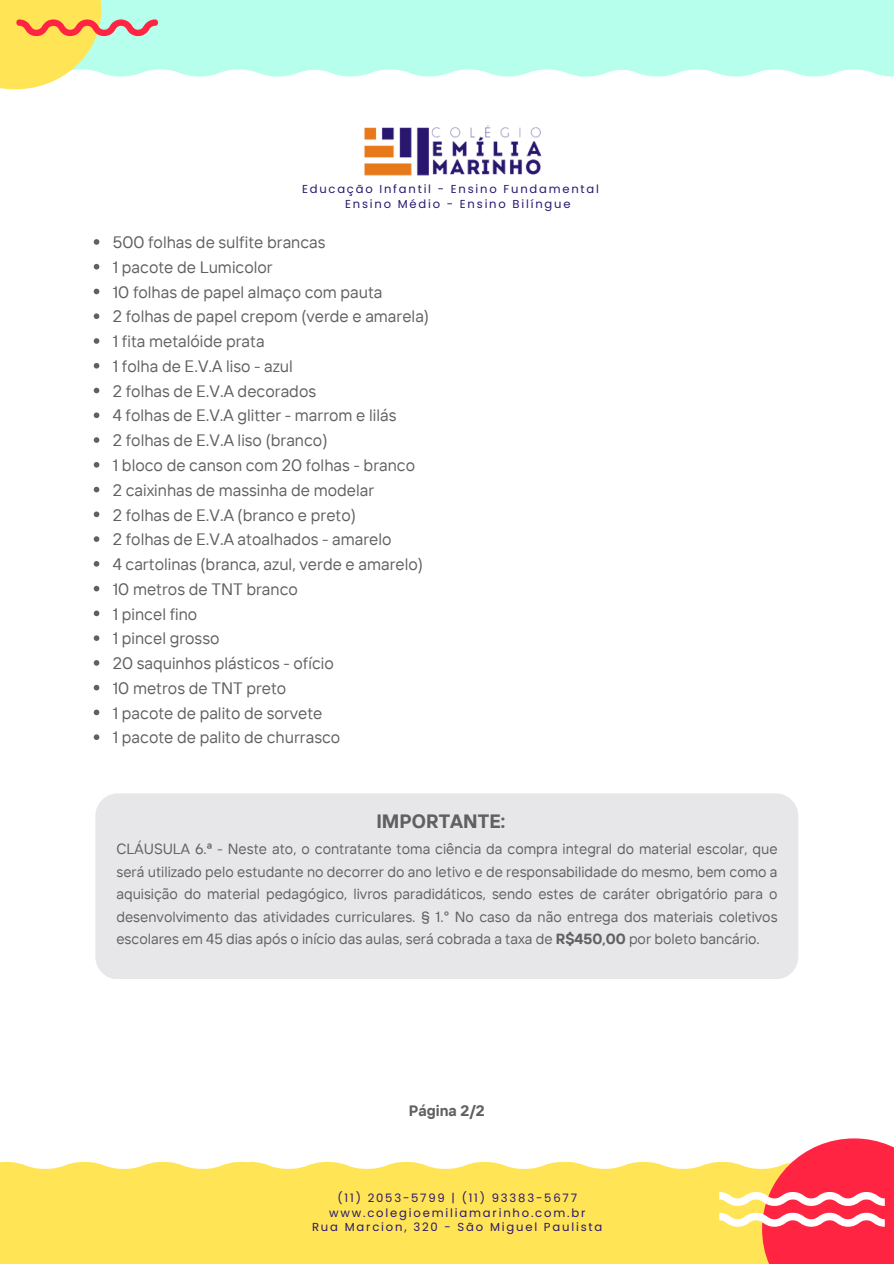
<style>
.page{position:relative;width:894px;height:1264px;background:#fff}
.page>*{position:absolute;margin:0;border:0;box-sizing:border-box;transform-origin:0 0}
.t1{font:700 19.2px "TT Interphases";color:#606060}
.t2{font:16.5px "TT Interphases";color:#606060}
.t3{font:700 15px "TT Interphases";color:#606060}
.t4{font:14.7px/22.5px "TT Interphases";color:#606060;text-align:justify}
.t5{font:11.55px "Poppins";letter-spacing:.155em;color:#29166f}
.s1{font-weight:700}
</style>
<div class="page">
<div style="left:0;top:1184px;width:893px;height:79px;background:#ffe555"></div>
<svg style="left:762px;top:1138px;width:131px;height:125px;fill:#ff2442"></svg>
<svg style="left:0;top:1161px;width:893px;height:65px"></svg>
<img style="left:364px;top:125px;width:178px;height:50px">
<svg style="left:101px;top:63px;width:792px;height:13px"></svg>
<div style="left:0;top:0;width:893px;height:63px;background:#b6ffed"></div>
<svg style="left:0;top:0;width:101px;height:89px;fill:#ffe555"></svg>
<svg style="left:15px;top:19px;width:143px;height:18px"></svg>
<div style="left:95px;top:793px;width:703px;height:186px;background:#e7e7ea;border-radius:22px"></div>
<svg style="left:94px;top:239px;width:5px;height:6px"></svg>
<svg style="left:94px;top:264px;width:5px;height:5px"></svg>
<svg style="left:94px;top:289px;width:5px;height:5px"></svg>
<svg style="left:94px;top:313px;width:5px;height:6px"></svg>
<svg style="left:94px;top:338px;width:5px;height:6px"></svg>
<svg style="left:94px;top:363px;width:5px;height:5px"></svg>
<svg style="left:94px;top:388px;width:5px;height:5px"></svg>
<svg style="left:94px;top:412px;width:5px;height:6px"></svg>
<svg style="left:94px;top:437px;width:5px;height:6px"></svg>
<svg style="left:94px;top:462px;width:5px;height:5px"></svg>
<svg style="left:94px;top:487px;width:5px;height:5px"></svg>
<svg style="left:94px;top:511px;width:5px;height:6px"></svg>
<svg style="left:94px;top:536px;width:5px;height:6px"></svg>
<svg style="left:94px;top:561px;width:5px;height:5px"></svg>
<svg style="left:94px;top:586px;width:5px;height:5px"></svg>
<svg style="left:94px;top:610px;width:5px;height:6px"></svg>
<svg style="left:94px;top:635px;width:5px;height:6px"></svg>
<svg style="left:94px;top:660px;width:5px;height:5px"></svg>
<svg style="left:94px;top:685px;width:5px;height:5px"></svg>
<svg style="left:94px;top:709px;width:5px;height:6px"></svg>
<svg style="left:94px;top:734px;width:5px;height:6px"></svg>
<p class="t5" style="left:302px;top:181px;width:298px">Educação Infantil - Ensino Fundamental</p>
<p class="t5" style="left:345px;top:196px;width:227px">Ensino Médio - Ensino Bilíngue</p>
<p class="t2" style="left:113px;top:232px;width:214px">500 folhas de sulfite brancas</p>
<p class="t2" style="left:113px;top:256px;width:161px">1 pacote de Lumicolor</p>
<p class="t2" style="left:113px;top:281px;width:271px">10 folhas de papel almaço com pauta</p>
<p class="t2" style="left:113px;top:306px;width:318px">2 folhas de papel crepom (verde e amarela)</p>
<p class="t2" style="left:113px;top:331px;width:153px">1 fita metalóide prata</p>
<p class="t2" style="left:113px;top:355px;width:181px">1 folha de E.V.A liso - azul</p>
<p class="t2" style="left:113px;top:380px;width:205px">2 folhas de E.V.A decorados</p>
<p class="t2" style="left:113px;top:405px;width:285px">4 folhas de E.V.A glitter - marrom e lilás</p>
<p class="t2" style="left:113px;top:430px;width:216px">2 folhas de E.V.A liso (branco)</p>
<p class="t2" style="left:113px;top:454px;width:304px">1 bloco de canson com 20 folhas - branco</p>
<p class="t2" style="left:113px;top:479px;width:263px">2 caixinhas de massinha de modelar</p>
<p class="t2" style="left:113px;top:504px;width:244px">2 folhas de E.V.A (branco e preto)</p>
<p class="t2" style="left:113px;top:529px;width:280px">2 folhas de E.V.A atoalhados - amarelo</p>
<p class="t2" style="left:113px;top:553px;width:311px">4 cartolinas (branca, azul, verde e amarelo)</p>
<p class="t2" style="left:113px;top:578px;width:187px">10 metros de TNT branco</p>
<p class="t2" style="left:113px;top:603px;width:86px">1 pincel fino</p>
<p class="t2" style="left:113px;top:628px;width:108px">1 pincel grosso</p>
<p class="t2" style="left:113px;top:652px;width:222px">20 saquinhos plásticos - ofício</p>
<p class="t2" style="left:113px;top:677px;width:175px">10 metros de TNT preto</p>
<p class="t2" style="left:113px;top:702px;width:211px">1 pacote de palito de sorvete</p>
<h1 class="t2" style="left:113px;top:727px;width:229px">1 pacote de palito de churrasco</h1>
<p class="t1" style="left:376px;top:808px;width:130px">IMPORTANTE:</p>
<p class="t4" style="left:116px;top:837px;width:662px">CLÁUSULA 6.ª - Neste ato, o contratante toma ciência da compra integral do material escolar, que será utilizado pelo estudante no decorrer do ano letivo e de responsabilidade do mesmo, bem como a aquisição do material pedagógico, livros paradidáticos, sendo estes de caráter obrigatório para o desenvolvimento das atividades curriculares. § 1.° No caso da não entrega dos materiais coletivos escolares em 45 dias após o início das aulas, será cobrada a taxa de <span class="s1">R$450,00</span> por boleto bancário.</p>
<p class="t3" style="left:408px;top:1101px;width:77px">Página 2/2</p>
<p class="t5" style="left:337px;top:1189px;width:241px">(11) 2053-5799 | (11) 93383-5677</p>
<p class="t5" style="left:329px;top:1204px;width:258px">www.colegioemiliamarinho.com.br</p>
<p class="t5" style="left:312px;top:1218px;width:292px">Rua Marcion, 320 - São Miguel Paulista</p>
</div>
